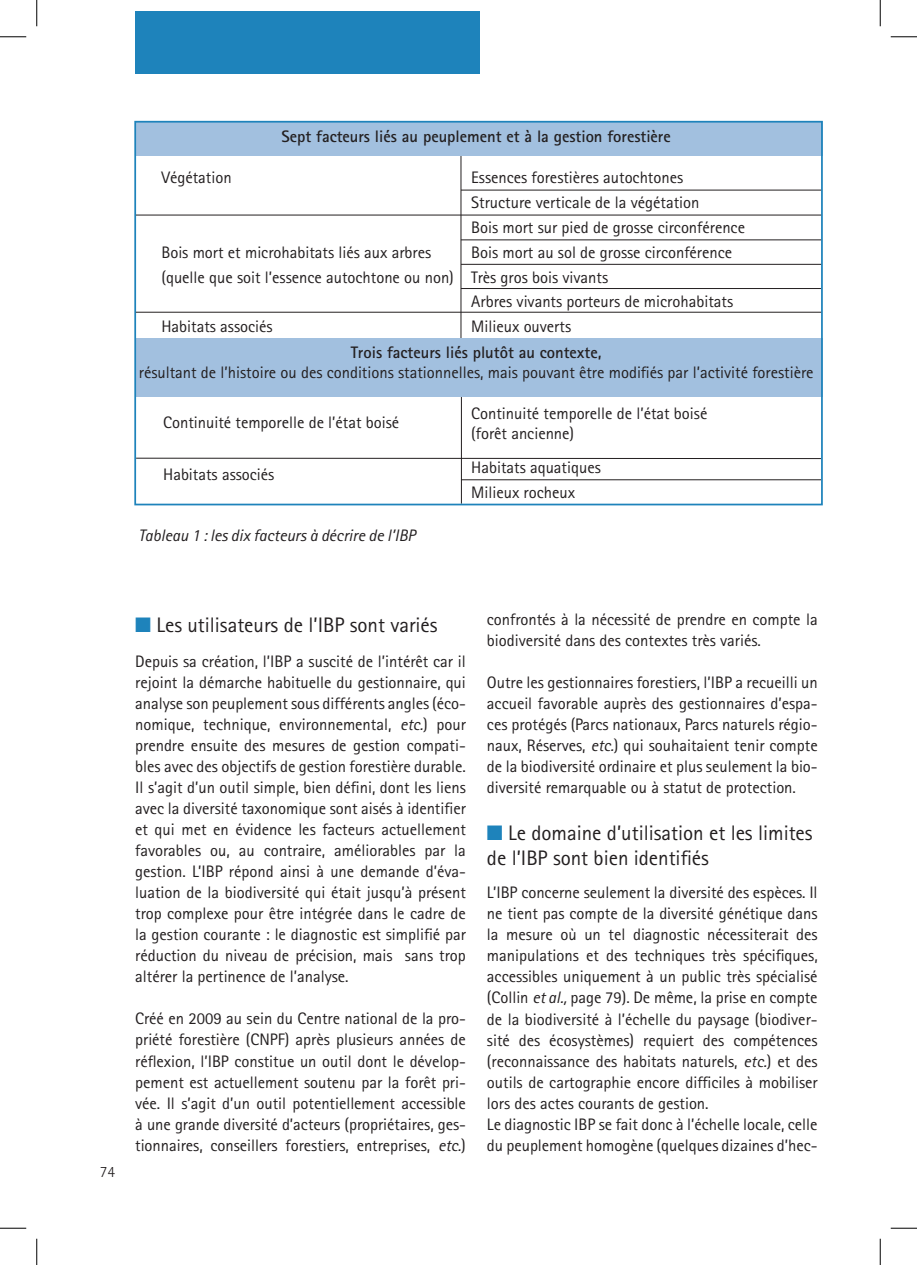
<style>
.page{position:relative;width:917px;height:1265px;background:#fff}
.page>*{position:absolute;margin:0;border:0;box-sizing:border-box;transform-origin:0 0}
.t1{font:21px/25.2px "Rotis Sans Serif";color:#231f20}
.t2{font:16.62px/21px "Rotis Sans Serif";color:#231f20}
.t3{font:700 16.62px "Rotis Sans Serif";color:#231f20}
.t4{font:italic 16.62px "Rotis Sans Serif";color:#231f20}
.t5{font:300 15.75px "Rotis Sans Serif";color:#231f20}
.s1{color:#1e83bb}
.s2{font-style:italic}
</style>
<div class="page">
<div style="left:135px;top:12px;width:345px;height:62px;background:#1e83bb"></div>
<hr style="left:460px;top:142px;width:1px;height:197px;background:#231f20">
<hr style="left:461px;top:395px;width:1px;height:108px;background:#231f20">
<div style="left:135px;top:121px;width:688px;height:35px;background:#a2c0df"></div>
<div style="left:135px;top:338px;width:687px;height:59px;background:#a2c0df"></div>
<div style="left:134px;top:121px;width:689px;height:384px;border:2px solid #1e83bb"></div>
<hr style="left:136px;top:312px;width:685px;height:1px;background:#231f20">
<hr style="left:136px;top:214px;width:685px;height:1px;background:#231f20">
<hr style="left:136px;top:457px;width:685px;height:2px;background:#231f20">
<hr style="left:461px;top:190px;width:360px;height:1px;background:#231f20">
<hr style="left:461px;top:239px;width:360px;height:1px;background:#231f20">
<hr style="left:461px;top:264px;width:360px;height:1px;background:#231f20">
<hr style="left:461px;top:288px;width:360px;height:1px;background:#231f20">
<hr style="left:461px;top:479px;width:360px;height:1px;background:#231f20">
<svg style="left:0;top:36px;width:26px;height:1px"></svg>
<svg style="left:891px;top:36px;width:26px;height:1px"></svg>
<svg style="left:0;top:1227px;width:26px;height:1px"></svg>
<svg style="left:891px;top:1227px;width:26px;height:1px"></svg>
<svg style="left:36px;top:0;width:1px;height:26px"></svg>
<svg style="left:36px;top:1238px;width:1px;height:26px"></svg>
<svg style="left:880px;top:0;width:1px;height:26px"></svg>
<svg style="left:880px;top:1238px;width:1px;height:26px"></svg>
<p class="t3" style="left:282px;top:126px;width:391px">Sept facteurs liés au peuplement et à la gestion forestière</p>
<p class="t2" style="left:161px;top:166px;width:72px">végétation</p>
<p class="t2" style="left:471px;top:165px;width:275px;line-height:24.8px">essences forestières autochtones<br>Structure verticale de la végétation<br>Bois mort sur pied de grosse circonférence</p>
<p class="t2" style="left:161px;top:241px;width:271px">Bois mort et microhabitats liés aux arbres</p>
<p class="t2" style="left:471px;top:241px;width:262px">Bois mort au sol de grosse circonférence</p>
<p class="t2" style="left:161px;top:266px;width:448px">(quelle que soit l’essence autochtone ou non) Très gros bois vivants</p>
<p class="t2" style="left:471px;top:291px;width:263px">arbres vivants porteurs de microhabitats</p>
<p class="t2" style="left:161px;top:316px;width:113px">Habitats associés</p>
<p class="t2" style="left:471px;top:316px;width:101px">Milieux ouverts</p>
<p class="t3" style="left:351px;top:342px;width:252px">Trois facteurs liés plutôt au contexte,</p>
<p class="t2" style="left:139px;top:361px;width:676px">résultant de l’histoire ou des conditions stationnelles, mais pouvant être modifiés par l’activité forestière</p>
<p class="t2" style="left:163px;top:411px;width:238px">Continuité temporelle de l’état boisé</p>
<p class="t2" style="left:471px;top:403px;width:238px;line-height:19.9px">Continuité temporelle de l’état boisé (forêt ancienne)</p>
<p class="t2" style="left:163px;top:463px;width:113px">Habitats associés</p>
<p class="t2" style="left:471px;top:454px;width:131px;line-height:24.8px">Habitats aquatiques<br>Milieux rocheux</p>
<p class="t4" style="left:139px;top:525px;width:279px">Tableau 1 : les dix facteurs à décrire de l’IBP</p>
<p class="t5" style="left:100px;top:1162px;width:17px">74</p>
<p class="t1" style="left:135px;top:612px;width:304px"><span class="s1">■</span> les utilisateurs de l’IBP sont variés</p>
<p class="t2" style="left:135px;top:651px;width:332px;text-align:justify">depuis sa création, l’IBP a suscité de l’intérêt car il rejoint la démarche habituelle du gestionnaire, qui analyse son peuplement sous différents angles (éco&shy;nomique, technique, environnemental, <span class="s2">etc.</span>) pour prendre ensuite des mesures de gestion compati&shy;bles avec des objectifs de gestion forestière durable.<br>Il s’agit d’un outil simple, bien défini, dont les liens avec la diversité taxonomique sont aisés à identifier et qui met en évidence les facteurs actuellement favorables ou, au contraire, améliorables par la gestion. l’IBP répond ainsi à une demande d’éva&shy;luation de la biodiversité qui était jusqu’à présent trop complexe pour être intégrée dans le cadre de la gestion courante : le diagnostic est simplifié par réduction du niveau de précision, mais sans trop altérer la pertinence de l’analyse.</p>
<p class="t2" style="left:135px;top:1007px;width:332px;text-align:justify">Créé en 2009 au sein du Centre national de la pro&shy;priété forestière (CNPF) après plusieurs années de réflexion, l’IBP constitue un outil dont le dévelop&shy;pement est actuellement soutenu par la forêt pri&shy;vée. Il s’agit d’un outil potentiellement accessible à une grande diversité d’acteurs (propriétaires, ges&shy;tionnaires, conseillers forestiers, entreprises, <span class="s2">etc.</span>)</p>
<p class="t2" style="left:487px;top:608px;width:332px">confrontés à la nécessité de prendre en compte la biodiversité dans des contextes très variés.</p>
<p class="t2" style="left:487px;top:671px;width:332px;text-align:justify">outre les gestionnaires forestiers, l’IBP a recueilli un accueil favorable auprès des gestionnaires d’espa&shy;ces protégés (Parcs nationaux, Parcs naturels régio&shy;naux, réserves, <span class="s2">etc.</span>) qui souhaitaient tenir compte de la biodiversité ordinaire et plus seulement la bio&shy;diversité remarquable ou à statut de protection.</p>
<p class="t1" style="left:487px;top:819px;width:327px"><span class="s1">■</span> le domaine d’utilisation et les limites de l’IBP sont bien identifiés</p>
<p class="t2" style="left:487px;top:882px;width:332px">l’IBP concerne seulement la diversité des espèces. Il ne tient pas compte de la diversité génétique dans la mesure où un tel diagnostic nécessiterait des manipulations et des techniques très spécifiques, accessibles uniquement à un public très spécialisé (Collin <span class="s2">et al.,</span> page 79). de même, la prise en compte de la biodiversité à l’échelle du paysage (biodiver&shy;sité des écosystèmes) requiert des compétences (reconnaissance des habitats naturels, <span class="s2">etc.</span>) et des outils de cartographie encore difficiles à mobiliser lors des actes courants de gestion.<br>le diagnostic IBP se fait donc à l’échelle locale, celle du peuplement homogène (quelques dizaines d’hec-</p>
</div>
